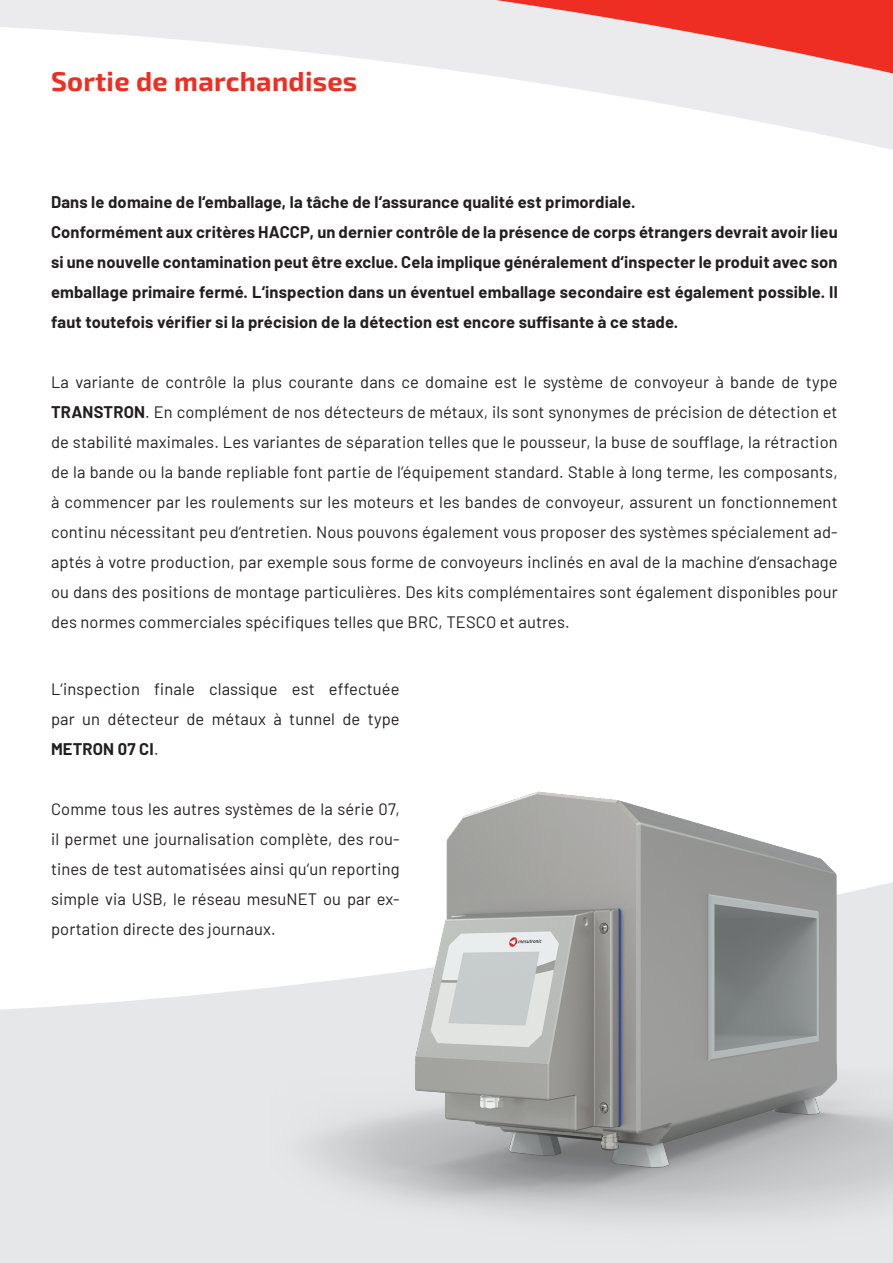
<style>
.page{position:relative;width:893px;height:1263px;background:#fff}
.page>*{position:absolute;margin:0;border:0;box-sizing:border-box;transform-origin:0 0}
.tab{font:700 27.15px "Exo 2";letter-spacing:.01em;color:#ee2e22}
.t1{font:16.5px/30px "Barlow";letter-spacing:.01em;color:#231f20;text-align:justify}
.tab-2{font:700 16.5px/30px "Barlow";letter-spacing:.01em;color:#231f20;text-align:justify}
.s1{font-weight:700}
</style>
<div class="page">
<svg style="left:503px;top:77px;width:390px;height:73px"></svg>
<svg style="left:0;top:0;width:893px;height:77px;fill:#ebebed"></svg>
<div style="left:0;top:988px;width:269px;height:275px;background:#e6e7e9"></div>
<img style="left:269px;top:791px;width:624px;height:472px">
<p class="tab" style="left:51px;top:62px;width:308px">Sortie de marchandises</p>
<p class="tab-2" style="left:51px;top:186px;width:586px">Dans le domaine de l‘emballage, la tâche de l‘assurance qualité est primordiale.</p>
<p class="tab-2" style="left:51px;top:216px;width:788px">Conformément aux critères HACCP, un dernier contrôle de la présence de corps étrangers devrait avoir lieu si une nouvelle contamination peut être exclue. Cela implique généralement d‘inspecter le produit avec son emballage primaire fermé. L‘inspection dans un éventuel emballage secondaire est également possible. Il faut toutefois vérifier si la précision de la détection est encore suffisante à ce stade.</p>
<p class="t1" style="left:51px;top:366px;width:788px">La variante de contrôle la plus courante dans ce domaine est le système de convoyeur à bande de type <span class="s1">TRANSTRON</span>. En complément de nos détecteurs de métaux, ils sont synonymes de précision de détection et de stabilité maximales. Les variantes de séparation telles que le pousseur, la buse de soufflage, la rétraction de la bande ou la bande repliable font partie de l‘équipement standard. Stable à long terme, les composants, à commencer par les roulements sur les moteurs et les bandes de convoyeur, assurent un fonctionnement continu nécessitant peu d‘entretien. Nous pouvons également vous proposer des systèmes spécialement ad&shy;aptés à votre production, par exemple sous forme de convoyeurs inclinés en aval de la machine d‘ensachage ou dans des positions de montage particulières. Des kits complémentaires sont également disponibles pour des normes commerciales spécifiques telles que BRC, TESCO et autres.</p>
<p class="t1" style="left:51px;top:673px;width:350px">L‘inspection finale classique est effectuée par un détecteur de métaux à tunnel de type <span class="s1">METRON 07 CI</span>.</p>
<p class="t1" style="left:51px;top:793px;width:350px">Comme tous les autres systèmes de la série 07, il permet une journalisation complète, des rou&shy;tines de test automatisées ainsi qu‘un reporting simple via USB, le réseau mesuNET ou par ex&shy;portation directe des journaux.</p>
</div>
